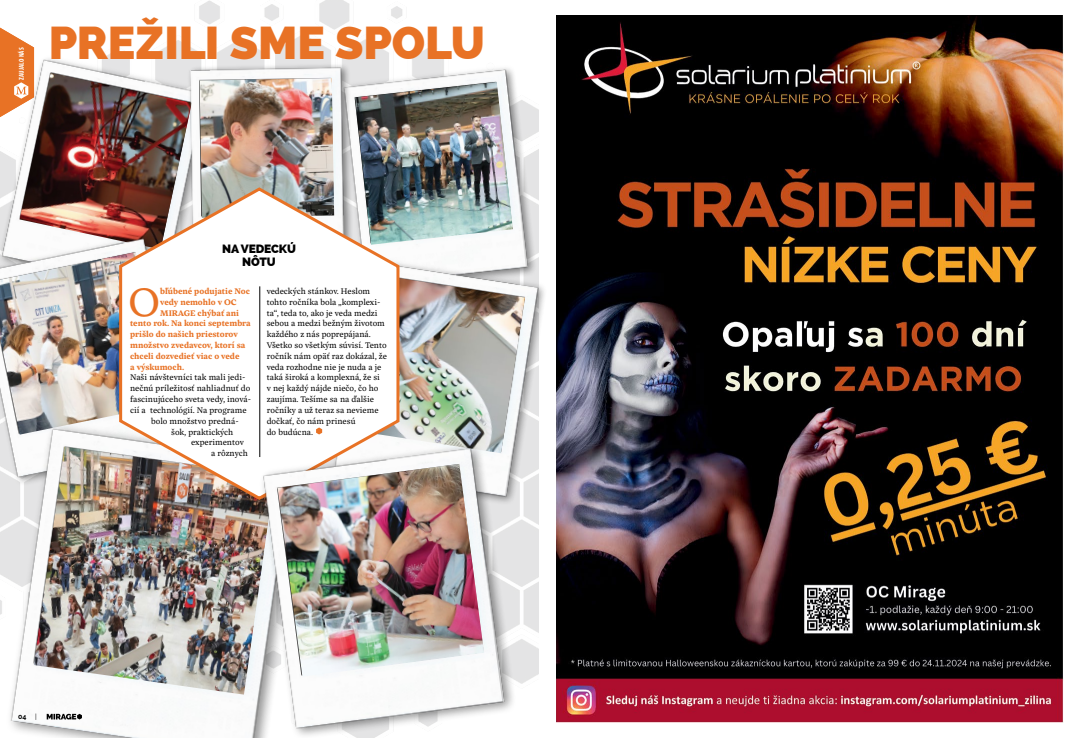
<style>
.page{position:relative;width:1078px;height:738px;background:#fff}
.page>*{position:absolute;margin:0;border:0;box-sizing:border-box;transform-origin:0 0}
.t1{font:800 46px "Raleway";letter-spacing:-.005em;color:#e87225}
.t2{font:43.8px "Inka B Text";color:#e87225}
.t3{font:800 12px/13px "Raleway";letter-spacing:-.01em;color:#000;text-align:center}
.t4{font:9px/10.8px "Inka B Text";color:#000}
.t5{font:700 9px "Inka B Text";color:#e87225}
.t6{font:700 condensed 7px "Myriad Pro";letter-spacing:-.03em;color:#fff}
.t7{font:700 7px "Raleway";color:#000}
.t8{font:7px "Raleway";color:#000}
</style>
<div class="page">
<img style="left:0;top:0;width:539px;height:684px">
<div style="left:340px;top:66px;width:197px;height:228px;background:#000;opacity:.37"></div>
<img style="left:354px;top:68px;width:178px;height:187px">
<img style="left:355px;top:82px;width:157px;height:162px">
<div style="left:331px;top:257px;width:216px;height:249px;background:#000;opacity:.37"></div>
<img style="left:402px;top:259px;width:140px;height:243px">
<img style="left:402px;top:278px;width:123px;height:175px">
<svg style="left:0;top:28px;width:34px;height:26px"></svg>
<img style="left:0;top:58px;width:209px;height:174px">
<img style="left:20px;top:73px;width:167px;height:159px">
<div style="left:187px;top:64px;width:167px;height:199px;background:#000;opacity:.37"></div>
<img style="left:189px;top:66px;width:160px;height:119px">
<img style="left:199px;top:78px;width:135px;height:107px">
<img style="left:0;top:236px;width:118px;height:246px">
<img style="left:0;top:252px;width:118px;height:182px">
<img style="left:8px;top:426px;width:250px;height:311px">
<img style="left:34px;top:446px;width:224px;height:248px">
<svg style="left:118px;top:185px;width:284px;height:317px"></svg>
<hr style="left:259px;top:286px;width:1px;height:170px;background:#000">
<svg style="left:316px;top:427px;width:6px;height:7px"></svg>
<div style="left:258px;top:442px;width:258px;height:295px;background:#000;opacity:.37"></div>
<img style="left:261px;top:445px;width:249px;height:289px">
<img style="left:277px;top:463px;width:207px;height:213px">
<svg style="left:47px;top:713px;width:35px;height:6px"></svg>
<img style="left:556px;top:15px;width:506px;height:706px">
<p class="t6" style="left:17px;top:79px;width:30px;rotate:-90deg">ZAUJALO NÁS</p>
<h1 class="t1" style="left:49px;top:16px;width:437px">PREŽILI SME SPOLU</h1>
<h3 class="t3" style="left:222px;top:242px;width:75px">NA VEDECKÚ<br>NÔTU</h3>
<h2 class="t2" style="left:128px;top:277px;width:34px">O</h2>
<p class="t5" style="left:160px;top:286px;width:91px">bľúbené podujatie Noc</p>
<p class="t5" style="left:160px;top:296px;width:78px">vedy nemohlo v OC</p>
<p class="t5" style="left:160px;top:307px;width:80px">MIRAGE chýbať ani</p>
<p class="t5" style="left:130px;top:318px;width:122px">tento rok. Na konci septembra</p>
<p class="t5" style="left:130px;top:329px;width:109px">prišlo do našich priestorov</p>
<p class="t5" style="left:130px;top:340px;width:117px">množstvo zvedavcov, ktorí sa</p>
<p class="t5" style="left:130px;top:350px;width:111px">chceli dozvedieť viac o vede</p>
<p class="t5" style="left:130px;top:361px;width:56px">a výskumoch.</p>
<p class="t4" style="left:130px;top:372px;width:117px">Naši návštevníci tak mali jedi-</p>
<p class="t4" style="left:130px;top:383px;width:122px">nečnú príležitosť nahliadnuť do</p>
<p class="t4" style="left:130px;top:393px;width:122px">fascinujúceho sveta vedy, inová-</p>
<p class="t4" style="left:130px;top:404px;width:118px">cií a technológií. Na programe</p>
<p class="t4" style="left:151px;top:415px;width:89px">bolo množstvo predná-</p>
<p class="t4" style="left:171px;top:426px;width:64px">šok, praktických</p>
<p class="t4" style="left:191px;top:437px;width:54px">experimentov</p>
<p class="t4" style="left:211px;top:447px;width:38px">a rôznych</p>
<p class="t4" style="left:267px;top:285px;width:122px">vedeckých stánkov. Heslom tohto ročníka bola „komplexi&shy;ta“, teda to, ako je veda medzi sebou a medzi bežným životom každého z nás poprepájaná.<br>Všetko so všetkým súvisí. Tento ročník nám opäť raz dokázal, že veda rozhodne nie je nuda a je taká široká a komplexná, že si<br>v nej každý nájde niečo, čo ho zaujíma. Tešíme sa na ďalšie ročníky a už teraz sa nevieme dočkať, čo nám prinesú<br>do budúcna.</p>
<p class="t7" style="left:18px;top:711px;width:10px">04</p>
<p class="t8" style="left:35px;top:711px;width:3px">|</p>
</div>
